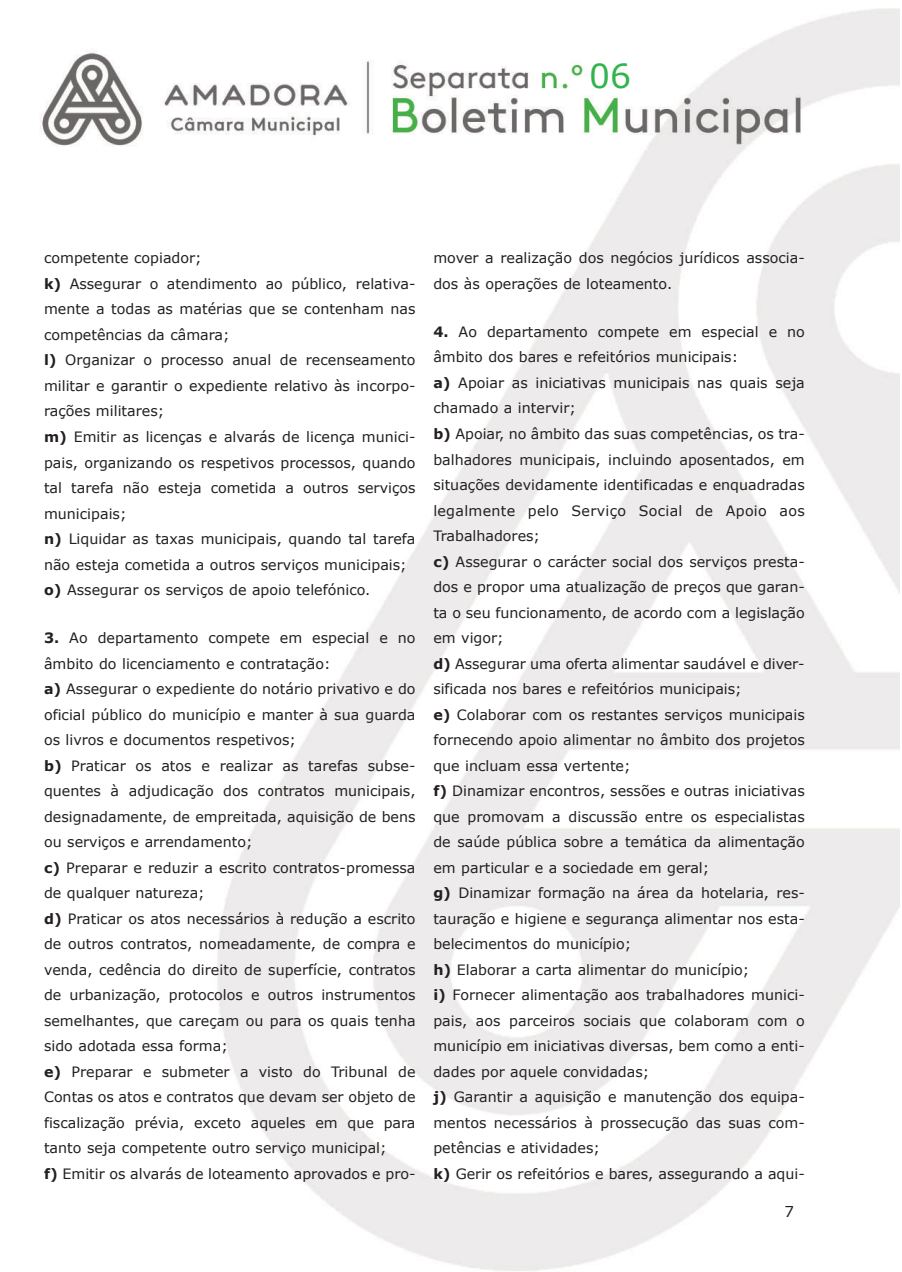
<style>
.page{position:relative;width:902px;height:1272px;background:#fff}
.page>*{position:absolute;margin:0;border:0;box-sizing:border-box;transform-origin:0 0}
.t1{font:33px "Verdana";color:#31b44b}
.t2{font:15px "Verdana";color:#231f20}
.t3{font:14.25px/25.5px "Verdana";color:#231f20}
.s1{font-weight:700}
</style>
<div class="page">
<img style="left:40px;top:9px;width:859px;height:1262px">
<div style="left:772px;top:1200px;width:34px;height:21px;background:#fff"></div>
<h1 class="t1" style="left:589px;top:55px;width:43px">06</h1>
<p class="t3" style="left:44px;top:245px;width:373px">competente copiador;<br><span class="s1">k)</span> Assegurar o atendimento ao público, relativa&shy;mente a todas as matérias que se contenham nas competências da câmara;<br><span class="s1">l)</span> Organizar o processo anual de recenseamento militar e garantir o expediente relativo às incorpo&shy;rações militares;<br><span class="s1">m)</span> Emitir as licenças e alvarás de licença munici&shy;pais, organizando os respetivos processos, quando tal tarefa não esteja cometida a outros serviços municipais;<br><span class="s1">n)</span> Liquidar as taxas municipais, quando tal tarefa não esteja cometida a outros serviços municipais; <span class="s1">o)</span> Assegurar os serviços de apoio telefónico.</p>
<p class="t3" style="left:44px;top:624px;width:373px"><span class="s1">3.</span> Ao departamento compete em especial e no âmbito do licenciamento e contratação:<br><span class="s1">a)</span> Assegurar o expediente do notário privativo e do oficial público do município e manter à sua guarda os livros e documentos respetivos;<br><span class="s1">b)</span> Praticar os atos e realizar as tarefas subse&shy;quentes à adjudicação dos contratos municipais, designadamente, de empreitada, aquisição de bens ou serviços e arrendamento;<br><span class="s1">c)</span> Preparar e reduzir a escrito contratos-promessa de qualquer natureza;<br><span class="s1">d)</span> Praticar os atos necessários à redução a escrito de outros contratos, nomeadamente, de compra e venda, cedência do direito de superfície, contratos de urbanização, protocolos e outros instrumentos semelhantes, que careçam ou para os quais tenha sido adotada essa forma;<br><span class="s1">e)</span> Preparar e submeter a visto do Tribunal de Contas os atos e contratos que devam ser objeto de fiscalização prévia, exceto aqueles em que para tanto seja competente outro serviço municipal;<br><span class="s1">f)</span> Emitir os alvarás de loteamento aprovados e pro-</p>
<p class="t3" style="left:433px;top:245px;width:373px">mover a realização dos negócios jurídicos associa&shy;dos às operações de loteamento.</p>
<p class="t3" style="left:433px;top:318px;width:373px"><span class="s1">4.</span> Ao departamento compete em especial e no âmbito dos bares e refeitórios municipais:<br><span class="s1">a)</span> Apoiar as iniciativas municipais nas quais seja chamado a intervir;<br><span class="s1">b)</span> Apoiar, no âmbito das suas competências, os tra&shy;balhadores municipais, incluindo aposentados, em situações devidamente identificadas e enquadradas legalmente pelo Serviço Social de Apoio aos Trabalhadores;<br><span class="s1">c)</span> Assegurar o carácter social dos serviços presta&shy;dos e propor uma atualização de preços que garan&shy;ta o seu funcionamento, de acordo com a legislação em vigor;<br><span class="s1">d)</span> Assegurar uma oferta alimentar saudável e diver&shy;sificada nos bares e refeitórios municipais;<br><span class="s1">e)</span> Colaborar com os restantes serviços municipais fornecendo apoio alimentar no âmbito dos projetos que incluam essa vertente;<br><span class="s1">f)</span> Dinamizar encontros, sessões e outras iniciativas que promovam a discussão entre os especialistas de saúde pública sobre a temática da alimentação em particular e a sociedade em geral;<br><span class="s1">g)</span> Dinamizar formação na área da hotelaria, res&shy;tauração e higiene e segurança alimentar nos esta&shy;belecimentos do município;<br><span class="s1">h)</span> Elaborar a carta alimentar do município;<br><span class="s1">i)</span> Fornecer alimentação aos trabalhadores munici&shy;pais, aos parceiros sociais que colaboram com o município em iniciativas diversas, bem como a enti&shy;dades por aquele convidadas;<br><span class="s1">j)</span> Garantir a aquisição e manutenção dos equipa&shy;mentos necessários à prossecução das suas com&shy;petências e atividades;<br><span class="s1">k)</span> Gerir os refeitórios e bares, assegurando a aqui-</p>
<p class="t2" style="left:784px;top:1201px;width:11px">7</p>
</div>
